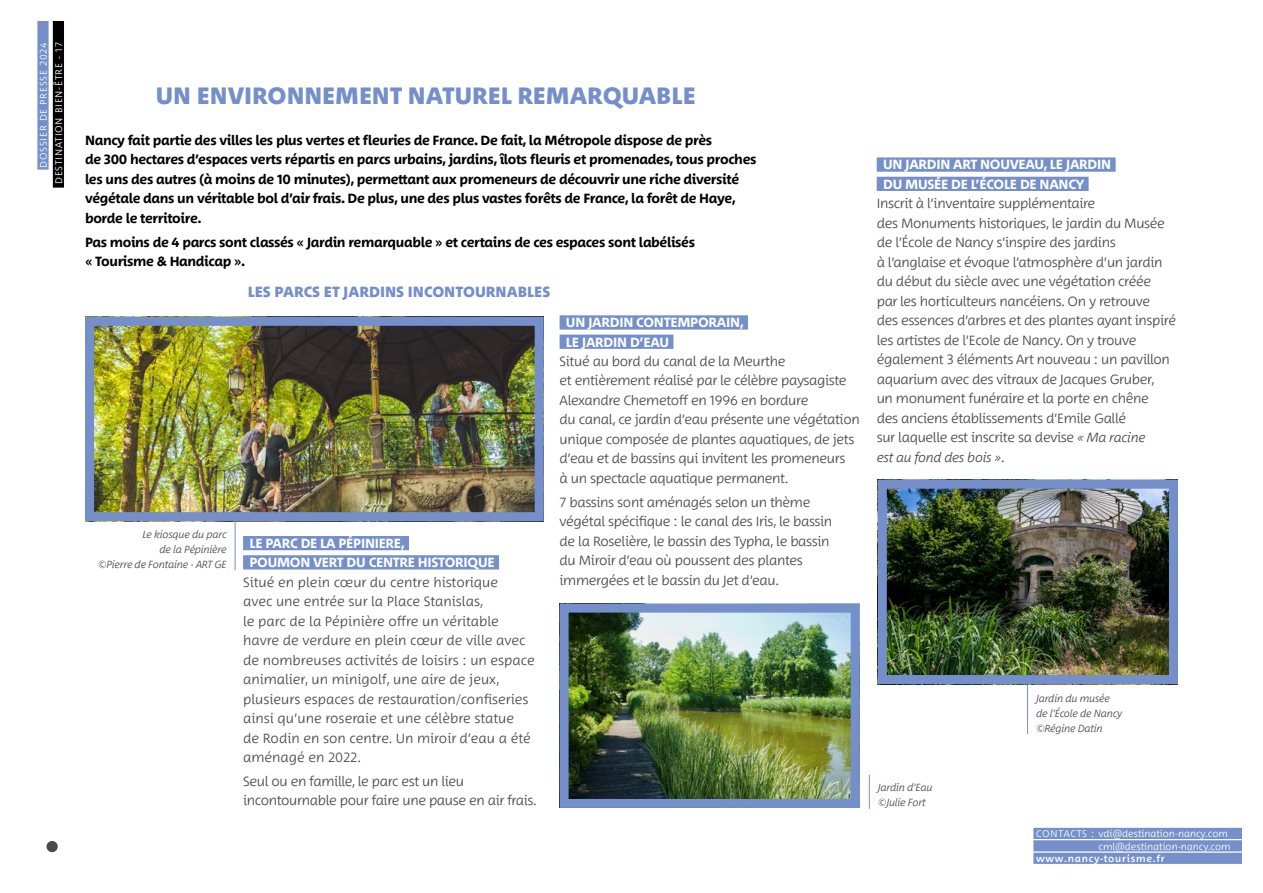
<style>
.page{position:relative;width:1263px;height:893px;background:#fff}
.page>*{position:absolute;margin:0;border:0;box-sizing:border-box;transform-origin:0 0}
.t1{font:800 24px "Between 3";color:#748fc9}
.t2{font:800 15px "Between 3";color:#748fc9}
.t3{font:300 13.5px/19.5px "Between 3";letter-spacing:-.025em;color:#4a4a49}
.t4{font:700 13.5px/19.5px "Between 3";letter-spacing:-.025em;color:#000}
.t5{font:300 13.5px/19.5px "Between 3";color:#4a4a49}
.t6{font:700 13.5px/19.2px "Between 3";letter-spacing:-.02em;color:#fff}
.t7{font:italic 300 10.5px/15px "Between 3";letter-spacing:-.02em;color:#4a4a49}
.t8{font:300 9.75px "Between 3";color:#fff}
.t9{font:300 9.75px/15.5px "Between 3";letter-spacing:.08em;color:#fff;text-align:right}
.t10{font:500 9.75px "Between 3";letter-spacing:.08em;color:#fff}
.s1{font-style:italic}
</style>
<div class="page">
<img style="left:37px;top:21px;width:1205px;height:843px">
<div style="left:47px;top:841px;width:11px;height:11px;background:#4a4a49;border-radius:50%"></div>
<p class="t9" style="left:35px;top:184px;width:143px;rotate:-90deg">DOSSIER DE PRESSE 2024<br>DESTINATION BIEN-ÊTRE - 17</p>
<h1 class="t1" style="left:156px;top:80px;width:541px">UN ENVIRONNEMENT NATUREL REMARQUABLE</h1>
<p class="t4" style="left:85px;top:130px;width:673px">Nancy fait partie des villes les plus vertes et fleuries de France. De fait, la Métropole dispose de près<br>de 300 hectares d’espaces verts répartis en parcs urbains, jardins, îlots fleuris et promenades, tous proches les uns des autres (à moins de 10 minutes), permettant aux promeneurs de découvrir une riche diversité végétale dans un véritable bol d’air frais. De plus, une des plus vastes forêts de France, la forêt de Haye, borde le territoire.</p>
<p class="t4" style="left:85px;top:232px;width:611px">Pas moins de 4 parcs sont classés « Jardin remarquable » et certains de ces espaces sont labélisés « Tourisme &amp; Handicap ».</p>
<p class="t7" style="left:98px;top:526px;width:130px;text-align:right">Le kiosque du parc<br>de la Pépinière<br>©Pierre de Fontaine - ART GE</p>
<p class="t2" style="left:248px;top:283px;width:304px">LES PARCS ET JARDINS INCONTOURNABLES</p>
<p class="t6" style="left:249px;top:533px;width:247px">LE PARC DE LA PÉPINIERE,<br>POUMON VERT DU CENTRE HISTORIQUE</p>
<p class="t5" style="left:243px;top:572px;width:293px">Situé en plein cœur du centre historique<br>avec une entrée sur la Place Stanislas,<br>le parc de la Pépinière offre un véritable havre de verdure en plein cœur de ville avec de nombreuses activités de loisirs : un espace animalier, un minigolf, une aire de jeux, plusieurs espaces de restauration/confiseries ainsi qu’une roseraie et une célèbre statue<br>de Rodin en son centre. Un miroir d’eau a été aménagé en 2022.</p>
<p class="t3" style="left:243px;top:771px;width:295px">Seul ou en famille, le parc est un lieu incontournable pour faire une pause en air frais.</p>
<p class="t6" style="left:566px;top:313px;width:179px">UN JARDIN CONTEMPORAIN,<br>LE JARDIN D’EAU</p>
<p class="t3" style="left:560px;top:351px;width:302px">Situé au bord du canal de la Meurthe<br>et entièrement réalisé par le célèbre paysagiste Alexandre Chemetoff en 1996 en bordure<br>du canal, ce jardin d’eau présente une végétation unique composée de plantes aquatiques, de jets d’eau et de bassins qui invitent les promeneurs<br>à un spectacle aquatique permanent.</p>
<p class="t3" style="left:560px;top:492px;width:274px">7 bassins sont aménagés selon un thème végétal spécifique : le canal des Iris, le bassin de la Roselière, le bassin des Typha, le bassin du Miroir d’eau où poussent des plantes immergées et le bassin du Jet d’eau.</p>
<p class="t6" style="left:883px;top:155px;width:230px">UN JARDIN ART NOUVEAU, LE JARDIN<br>DU MUSÉE DE L’ÉCOLE DE NANCY</p>
<p class="t3" style="left:877px;top:193px;width:301px">Inscrit à l’inventaire supplémentaire<br>des Monuments historiques, le jardin du Musée de l’École de Nancy s’inspire des jardins<br>à l’anglaise et évoque l’atmosphère d’un jardin du début du siècle avec une végétation créée<br>par les horticulteurs nancéiens. On y retrouve<br>des essences d’arbres et des plantes ayant inspiré les artistes de l’Ecole de Nancy. On y trouve également 3 éléments Art nouveau : un pavillon aquarium avec des vitraux de Jacques Gruber,<br>un monument funéraire et la porte en chêne<br>des anciens établissements d’Emile Gallé<br>sur laquelle est inscrite sa devise <span class="s1">« Ma racine<br>est au fond des bois »</span>.</p>
<p class="t7" style="left:878px;top:780px;width:56px">Jardin d’Eau ©Julie Fort</p>
<p class="t7" style="left:1036px;top:690px;width:88px">Jardin du musée de l’École de Nancy ©Régine Datin</p>
<p class="t8" style="left:1036px;top:828px;width:193px">CONTACTS : vdi@destination-nancy.com</p>
<p class="t10" style="left:1036px;top:852px;width:130px">www.nancy-tourisme.fr</p>
<p class="t8" style="left:1098px;top:840px;width:134px">cml@destination-nancy.com</p>
</div>
